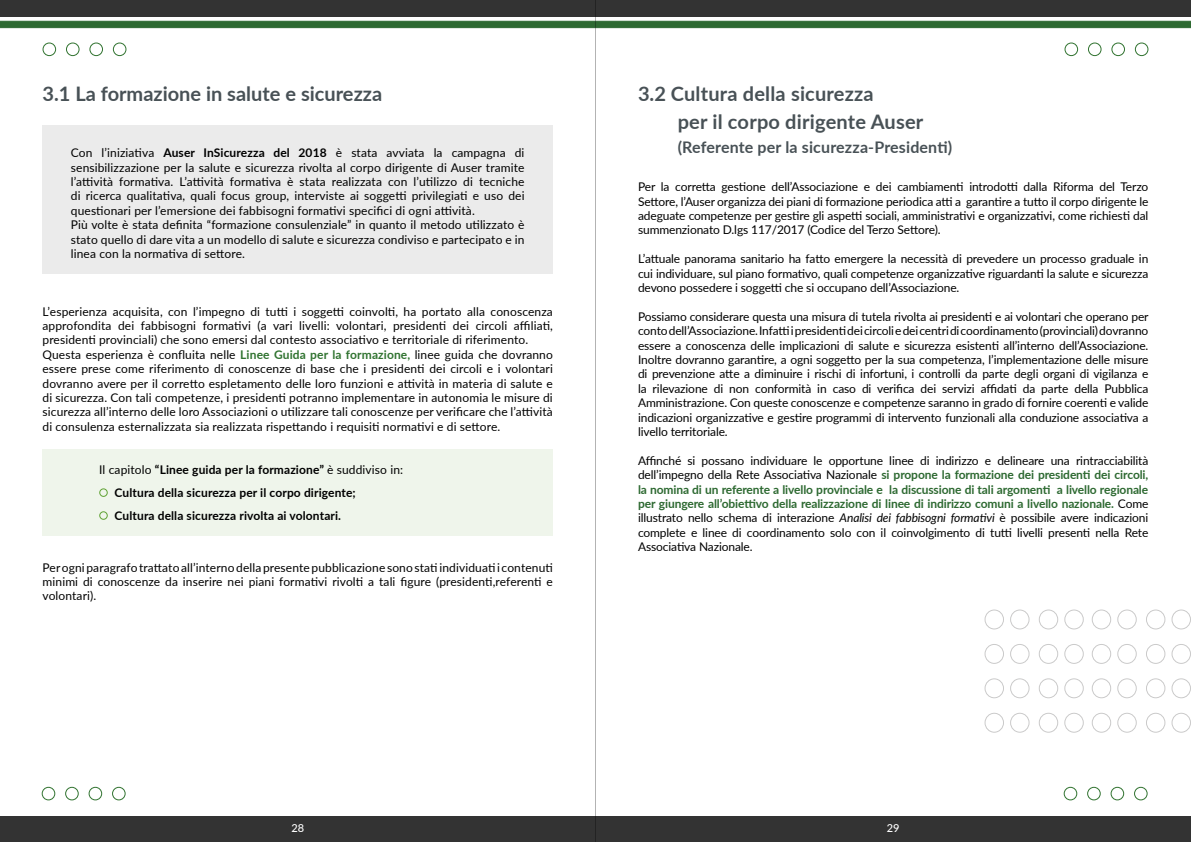
<style>
.page{position:relative;width:1191px;height:842px;background:#fff}
.page>*{position:absolute;margin:0;border:0;box-sizing:border-box;transform-origin:0 0}
.t1{font:700 20px/27.6px "Lato";letter-spacing:.005em;color:#485156}
.t2{font:700 16px "Lato";letter-spacing:.01em;color:#485156}
.t3{font:12px/14.4px "Lato";letter-spacing:.01em;color:#000;text-align:justify}
.t4{font:700 12px/22.9px "Lato";letter-spacing:.01em;color:#000}
.t5{font:500 11px "Lato";color:#fff}
.s1{font-weight:700}
.s2{font-weight:700;color:#307330}
.s3{font-weight:400}
.s4{font-weight:700;color:#2d6931}
.s5{font-style:italic}
</style>
<div class="page">
<div style="left:0;top:0;width:1191px;height:17px;background:#333"></div>
<div style="left:0;top:816px;width:595px;height:26px;background:#333"></div>
<svg style="left:0;top:21px;width:1191px;height:7px;background:#306b34"></svg>
<div style="left:595px;top:816px;width:596px;height:26px;background:#333"></div>
<hr style="left:595px;top:0;width:1px;height:842px;background:#000">
<div style="left:43px;top:125px;width:510px;height:149px;background:#ebebeb"></div>
<div style="left:43px;top:449px;width:510px;height:87px;background:#eff5eb"></div>
<div style="left:43px;top:43px;width:13px;height:13px;border:1px solid #317330;border-radius:50%"></div>
<div style="left:66px;top:43px;width:14px;height:13px;border:1px solid #317330;border-radius:50%"></div>
<div style="left:89px;top:43px;width:14px;height:13px;border:1px solid #317330;border-radius:50%"></div>
<div style="left:113px;top:43px;width:13px;height:13px;border:1px solid #317330;border-radius:50%"></div>
<div style="left:1064px;top:43px;width:14px;height:13px;border:1px solid #317330;border-radius:50%"></div>
<div style="left:1088px;top:43px;width:13px;height:13px;border:1px solid #317330;border-radius:50%"></div>
<div style="left:1111px;top:43px;width:14px;height:13px;border:1px solid #317330;border-radius:50%"></div>
<div style="left:1134px;top:43px;width:14px;height:13px;border:1px solid #317330;border-radius:50%"></div>
<div style="left:42px;top:787px;width:13px;height:13px;border:1px solid #317330;border-radius:50%"></div>
<div style="left:65px;top:787px;width:14px;height:13px;border:1px solid #317330;border-radius:50%"></div>
<div style="left:89px;top:787px;width:13px;height:13px;border:1px solid #317330;border-radius:50%"></div>
<div style="left:112px;top:787px;width:14px;height:13px;border:1px solid #317330;border-radius:50%"></div>
<div style="left:1063px;top:787px;width:14px;height:13px;border:1px solid #317330;border-radius:50%"></div>
<div style="left:1087px;top:787px;width:13px;height:13px;border:1px solid #317330;border-radius:50%"></div>
<div style="left:1110px;top:787px;width:14px;height:13px;border:1px solid #317330;border-radius:50%"></div>
<div style="left:1134px;top:787px;width:13px;height:13px;border:1px solid #317330;border-radius:50%"></div>
<div style="left:99px;top:488px;width:9px;height:9px;border:1px solid #5fa233;border-radius:50%"></div>
<div style="left:99px;top:511px;width:9px;height:9px;border:1px solid #5fa233;border-radius:50%"></div>
<div style="left:1064px;top:609px;width:19px;height:20px;border:1px solid #706f6f;border-radius:50%"></div>
<div style="left:1064px;top:644px;width:19px;height:20px;border:1px solid #706f6f;border-radius:50%"></div>
<div style="left:1064px;top:678px;width:19px;height:20px;border:1px solid #706f6f;border-radius:50%"></div>
<div style="left:1064px;top:713px;width:19px;height:20px;border:1px solid #706f6f;border-radius:50%"></div>
<div style="left:1038px;top:609px;width:20px;height:20px;border:1px solid #706f6f;border-radius:50%"></div>
<div style="left:1038px;top:644px;width:20px;height:20px;border:1px solid #706f6f;border-radius:50%"></div>
<div style="left:1038px;top:678px;width:20px;height:20px;border:1px solid #706f6f;border-radius:50%"></div>
<div style="left:1038px;top:713px;width:20px;height:20px;border:1px solid #706f6f;border-radius:50%"></div>
<div style="left:1010px;top:609px;width:19px;height:20px;border:1px solid #706f6f;border-radius:50%"></div>
<div style="left:1010px;top:644px;width:19px;height:20px;border:1px solid #706f6f;border-radius:50%"></div>
<div style="left:1010px;top:678px;width:19px;height:20px;border:1px solid #706f6f;border-radius:50%"></div>
<div style="left:1010px;top:713px;width:19px;height:20px;border:1px solid #706f6f;border-radius:50%"></div>
<div style="left:984px;top:609px;width:20px;height:20px;border:1px solid #706f6f;border-radius:50%"></div>
<div style="left:984px;top:644px;width:20px;height:20px;border:1px solid #706f6f;border-radius:50%"></div>
<div style="left:984px;top:678px;width:20px;height:20px;border:1px solid #706f6f;border-radius:50%"></div>
<div style="left:984px;top:713px;width:20px;height:20px;border:1px solid #706f6f;border-radius:50%"></div>
<div style="left:1171px;top:609px;width:20px;height:20px;border:1px solid #706f6f;border-radius:50%"></div>
<div style="left:1171px;top:644px;width:20px;height:20px;border:1px solid #706f6f;border-radius:50%"></div>
<div style="left:1171px;top:678px;width:20px;height:20px;border:1px solid #706f6f;border-radius:50%"></div>
<div style="left:1171px;top:713px;width:20px;height:20px;border:1px solid #706f6f;border-radius:50%"></div>
<div style="left:1146px;top:609px;width:19px;height:20px;border:1px solid #706f6f;border-radius:50%"></div>
<div style="left:1146px;top:644px;width:19px;height:20px;border:1px solid #706f6f;border-radius:50%"></div>
<div style="left:1146px;top:678px;width:19px;height:20px;border:1px solid #706f6f;border-radius:50%"></div>
<div style="left:1146px;top:713px;width:19px;height:20px;border:1px solid #706f6f;border-radius:50%"></div>
<div style="left:1117px;top:609px;width:19px;height:20px;border:1px solid #706f6f;border-radius:50%"></div>
<div style="left:1117px;top:644px;width:19px;height:20px;border:1px solid #706f6f;border-radius:50%"></div>
<div style="left:1117px;top:678px;width:19px;height:20px;border:1px solid #706f6f;border-radius:50%"></div>
<div style="left:1117px;top:713px;width:19px;height:20px;border:1px solid #706f6f;border-radius:50%"></div>
<div style="left:1091px;top:609px;width:20px;height:20px;border:1px solid #706f6f;border-radius:50%"></div>
<div style="left:1091px;top:644px;width:20px;height:20px;border:1px solid #706f6f;border-radius:50%"></div>
<div style="left:1091px;top:678px;width:20px;height:20px;border:1px solid #706f6f;border-radius:50%"></div>
<div style="left:1091px;top:713px;width:20px;height:20px;border:1px solid #706f6f;border-radius:50%"></div>
<h1 class="t1" style="left:43px;top:79px;width:341px">3.1 La formazione in salute e sicurezza</h1>
<p class="t3" style="left:71px;top:145px;width:455px;text-align:left">Con l’iniziativa <span class="s1">Auser InSicurezza del 2018</span> è stata avviata la campagna di sensibilizzazione per la salute e sicurezza rivolta al corpo dirigente di Auser tramite l’attività formativa. L’attività formativa è stata realizzata con l’utilizzo di tecniche di ricerca qualitativa, quali focus group, interviste ai soggetti privilegiati e uso dei questionari per l’emersione dei fabbisogni formativi specifici di ogni attività.<br>Più volte è stata definita “formazione consulenziale” in quanto il metodo utilizzato è stato quello di dare vita a un modello di salute e sicurezza condiviso e partecipato e in linea con la normativa di settore.</p>
<p class="t3" style="left:43px;top:303px;width:512px;text-align:left">L’esperienza acquisita, con l’impegno di tutti i soggetti coinvolti, ha portato alla conoscenza approfondita dei fabbisogni formativi (a vari livelli: volontari, presidenti dei circoli affiliati, presidenti provinciali) che sono emersi dal contesto associativo e territoriale di riferimento.<br>Questa esperienza è confluita nelle <span class="s2">Linee Guida per la formazione,</span> linee guida che dovranno essere prese come riferimento di conoscenze di base che i presidenti dei circoli e i volontari dovranno avere per il corretto espletamento delle loro funzioni e attività in materia di salute e di sicurezza. Con tali competenze, i presidenti potranno implementare in autonomia le misure di sicurezza all’interno delle loro Associazioni o utilizzare tali conoscenze per verificare che l’attività di consulenza esternalizzata sia realizzata rispettando i requisiti normativi e di settore.</p>
<p class="t4" style="left:115px;top:458px;width:290px;text-indent:-15px"><span class="s3">Il capitolo</span> “Linee guida per la formazione” <span class="s3">è suddiviso in:<br></span>Cultura della sicurezza per il corpo dirigente;<br>Cultura della sicurezza rivolta ai volontari.</p>
<p class="t3" style="left:43px;top:559px;width:512px">Per ogni paragrafo trattato all’interno della presente pubblicazione sono stati individuati i contenuti minimi di conoscenze da inserire nei piani formativi rivolti a tali figure (presidenti,referenti e volontari).</p>
<h1 class="t1" style="left:677px;top:79px;width:247px;text-indent:-40px">3.2 Cultura della sicurezza<br>per il corpo dirigente Auser</h1>
<h2 class="t2" style="left:677px;top:135px;width:276px">(Referente per la sicurezza-Presidenti)</h2>
<p class="t3" style="left:638px;top:179px;width:512px">Per la corretta gestione dell’Associazione e dei cambiamenti introdotti dalla Riforma del Terzo Settore, l’Auser organizza dei piani di formazione periodica atti a garantire a tutto il corpo dirigente le adeguate competenze per gestire gli aspetti sociali, amministrativi e organizzativi, come richiesti dal summenzionato D.lgs 117/2017 (Codice del Terzo Settore).</p>
<p class="t3" style="left:638px;top:251px;width:512px">L’attuale panorama sanitario ha fatto emergere la necessità di prevedere un processo graduale in cui individuare, sul piano formativo, quali competenze organizzative riguardanti la salute e sicurezza devono possedere i soggetti che si occupano dell’Associazione.</p>
<p class="t3" style="left:638px;top:309px;width:512px">Possiamo considerare questa una misura di tutela rivolta ai presidenti e ai volontari che operano per conto dell’Associazione. Infatti i presidenti dei circoli e dei centri di coordinamento (provinciali) dovranno essere a conoscenza delle implicazioni di salute e sicurezza esistenti all’interno dell’Associazione.<br>Inoltre dovranno garantire, a ogni soggetto per la sua competenza, l’implementazione delle misure di prevenzione atte a diminuire i rischi di infortuni, i controlli da parte degli organi di vigilanza e la rilevazione di non conformità in caso di verifica dei servizi affidati da parte della Pubblica Amministrazione. Con queste conoscenze e competenze saranno in grado di fornire coerenti e valide indicazioni organizzative e gestire programmi di intervento funzionali alla conduzione associativa a livello territoriale.</p>
<p class="t3" style="left:638px;top:453px;width:512px">Affinché si possano individuare le opportune linee di indirizzo e delineare una rintracciabilità dell’impegno della Rete Associativa Nazionale <span class="s4">si propone la formazione dei presidenti dei circoli, la nomina di un referente a livello provinciale e la discussione di tali argomenti a livello regionale per giungere all’obiettivo della realizzazione di linee di indirizzo comuni a livello nazionale.</span> Come illustrato nello schema di interazione <span class="s5">Analisi dei fabbisogni formativi</span> è possibile avere indicazioni complete e linee di coordinamento solo con il coinvolgimento di tutti livelli presenti nella Rete Associativa Nazionale.</p>
<p class="t5" style="left:291px;top:820px;width:14px">28</p>
<p class="t5" style="left:887px;top:820px;width:14px">29</p>
</div>
